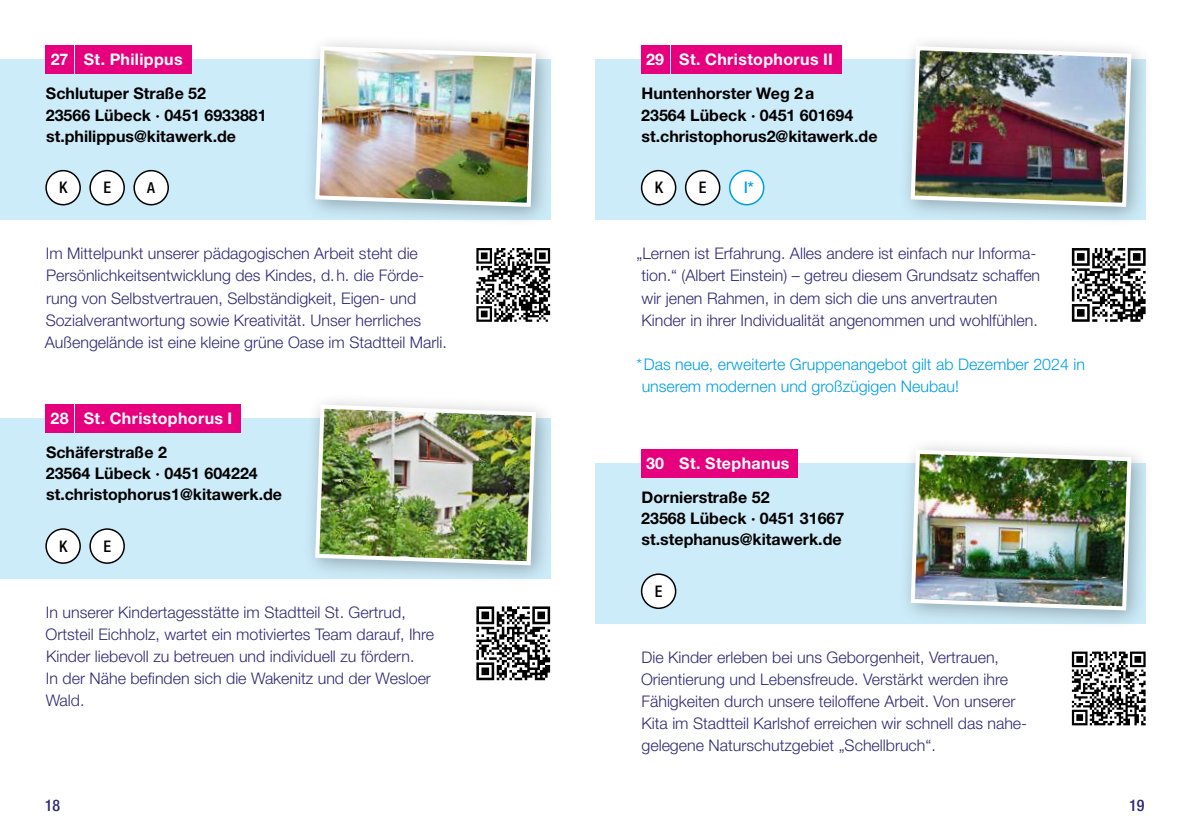
<style>
.page{position:relative;width:1191px;height:840px;background:#fff}
.page>*{position:absolute;margin:0;border:0;box-sizing:border-box;transform-origin:0 0}
.t1{font:300 16px/22px "Helvetica Neue LT Std";color:#312a74}
.t2{font:700 16px/21px "Helvetica Neue LT Std";color:#000}
.t3{font:300 16px/22px "Helvetica Neue LT Std";color:#009fe3}
.t4{font:700 16px "Helvetica Neue LT Std";letter-spacing:.025em;color:#fff}
.t5{font:500 condensed 16px "Helvetica Neue LT Std";color:#000}
.t6{font:500 condensed 16px "Helvetica Neue LT Std";color:#312a74}
.t7{font:500 condensed 16px "Helvetica Neue LT Std";color:#009fe3}
.t8{font:500 condensed 15px "Helvetica Neue LT Std";color:#000}
</style>
<div class="page">
<div style="left:0;top:60px;width:550px;height:159px;background:#cdecf9"></div>
<div style="left:0;top:418px;width:550px;height:159px;background:#cdecf9"></div>
<div style="left:302px;top:33px;width:254px;height:195px;background:#000;opacity:.3"></div>
<img style="left:313px;top:44px;width:225px;height:165px">
<div style="left:302px;top:391px;width:254px;height:195px;background:#000;opacity:.3"></div>
<img style="left:313px;top:402px;width:225px;height:165px">
<div style="left:75px;top:45px;width:116px;height:29px;background:#e6007d"></div>
<div style="left:75px;top:403px;width:166px;height:29px;background:#e6007d"></div>
<div style="left:45px;top:45px;width:29px;height:29px;background:#e6007d"></div>
<div style="left:45px;top:403px;width:29px;height:29px;background:#e6007d"></div>
<div style="left:90px;top:170px;width:34px;height:34px;background:#fff;border-radius:50%"></div>
<div style="left:89px;top:170px;width:36px;height:35px;border:2px solid #000;border-radius:50%"></div>
<div style="left:90px;top:528px;width:34px;height:34px;background:#fff;border-radius:50%"></div>
<div style="left:89px;top:528px;width:36px;height:35px;border:2px solid #000;border-radius:50%"></div>
<div style="left:595px;top:60px;width:550px;height:159px;background:#cdecf9"></div>
<div style="left:595px;top:463px;width:550px;height:160px;background:#cdecf9"></div>
<div style="left:897px;top:33px;width:255px;height:195px;background:#000;opacity:.3"></div>
<img style="left:908px;top:44px;width:225px;height:165px">
<div style="left:897px;top:436px;width:255px;height:195px;background:#000;opacity:.3"></div>
<img style="left:908px;top:447px;width:225px;height:165px">
<div style="left:670px;top:45px;width:171px;height:29px;background:#e6007d"></div>
<div style="left:670px;top:448px;width:128px;height:29px;background:#e6007d"></div>
<div style="left:641px;top:45px;width:28px;height:29px;background:#e6007d"></div>
<div style="left:641px;top:448px;width:28px;height:29px;background:#e6007d"></div>
<div style="left:685px;top:170px;width:34px;height:34px;background:#fff;border-radius:50%"></div>
<div style="left:685px;top:170px;width:35px;height:35px;border:2px solid #000;border-radius:50%"></div>
<div style="left:729px;top:170px;width:34px;height:34px;background:#fff;border-radius:50%"></div>
<div style="left:729px;top:170px;width:35px;height:35px;border:2px solid #009fe3;border-radius:50%"></div>
<div style="left:641px;top:574px;width:34px;height:34px;background:#fff;border-radius:50%"></div>
<div style="left:641px;top:573px;width:35px;height:35px;border:2px solid #000;border-radius:50%"></div>
<div style="left:641px;top:170px;width:34px;height:34px;background:#fff;border-radius:50%"></div>
<div style="left:641px;top:170px;width:35px;height:35px;border:2px solid #000;border-radius:50%"></div>
<div style="left:46px;top:170px;width:34px;height:34px;background:#fff;border-radius:50%"></div>
<div style="left:45px;top:170px;width:36px;height:35px;border:2px solid #000;border-radius:50%"></div>
<div style="left:46px;top:528px;width:34px;height:34px;background:#fff;border-radius:50%"></div>
<div style="left:45px;top:528px;width:36px;height:35px;border:2px solid #000;border-radius:50%"></div>
<svg style="left:476px;top:606px;width:74px;height:73px"></svg>
<svg style="left:476px;top:248px;width:74px;height:73px"></svg>
<svg style="left:1071px;top:248px;width:74px;height:73px"></svg>
<svg style="left:1071px;top:651px;width:74px;height:74px"></svg>
<div style="left:134px;top:170px;width:34px;height:34px;background:#fff;border-radius:50%"></div>
<div style="left:133px;top:170px;width:36px;height:35px;border:2px solid #000;border-radius:50%"></div>
<p class="t4" style="left:51px;top:50px;width:19px">27</p>
<p class="t4" style="left:84px;top:50px;width:100px">St. Philippus</p>
<p class="t4" style="left:646px;top:50px;width:20px">29</p>
<p class="t4" style="left:679px;top:50px;width:155px">St. Christophorus II</p>
<p class="t2" style="left:46px;top:83px;width:222px">Schlutuper Straße 52<br>23566 Lübeck · 0451 6933881 st.philippus@kitawerk.de</p>
<p class="t2" style="left:641px;top:83px;width:238px">Huntenhorster Weg 2a<br>23564 Lübeck · 0451 601694 st.christophorus2@kitawerk.de</p>
<p class="t5" style="left:59px;top:178px;width:10px">K</p>
<p class="t5" style="left:654px;top:178px;width:10px">K</p>
<p class="t5" style="left:103px;top:178px;width:9px">E</p>
<p class="t8" style="left:147px;top:178px;width:9px">A</p>
<p class="t5" style="left:699px;top:178px;width:9px">E</p>
<p class="t7" style="left:744px;top:178px;width:11px">I*</p>
<p class="t1" style="left:45px;top:242px;width:403px">Im Mittelpunkt unserer pädagogischen Arbeit steht die Persönlichkeitsentwicklung des Kindes, d.h. die Förde&shy;rung von Selbstvertrauen, Selbständigkeit, Eigen- und Sozialverantwortung sowie Kreativität. Unser herrliches Außengelände ist eine kleine grüne Oase im Stadtteil Marli.</p>
<p class="t4" style="left:51px;top:408px;width:20px">28</p>
<p class="t4" style="left:84px;top:408px;width:150px">St. Christophorus I</p>
<p class="t2" style="left:46px;top:441px;width:238px">Schäferstraße 2<br>23564 Lübeck · 0451 604224 st.christophorus1@kitawerk.de</p>
<p class="t5" style="left:59px;top:536px;width:10px">K</p>
<p class="t5" style="left:103px;top:536px;width:9px">E</p>
<p class="t1" style="left:46px;top:600px;width:390px">In unserer Kindertagesstätte im Stadtteil St. Gertrud, Ortsteil Eichholz, wartet ein motiviertes Team darauf, Ihre Kinder liebevoll zu betreuen und individuell zu fördern.<br>In der Nähe befinden sich die Wakenitz und der Wesloer Wald.</p>
<p class="t1" style="left:641px;top:242px;width:400px;text-indent:-5px">„Lernen ist Erfahrung. Alles andere ist einfach nur Informa&shy;tion.“ (Albert Einstein) – getreu diesem Grundsatz schaffen wir jenen Rahmen, in dem sich die uns anvertrauten Kinder in ihrer Individualität angenommen und wohlfühlen.</p>
<p class="t3" style="left:641px;top:352px;width:445px;text-indent:-5px">*Das neue, erweiterte Gruppenangebot gilt ab Dezember 2024 in unserem modernen und großzügigen Neubau!</p>
<p class="t4" style="left:646px;top:453px;width:20px">30</p>
<p class="t4" style="left:679px;top:453px;width:112px">St. Stephanus</p>
<p class="t2" style="left:641px;top:486px;width:205px">Dornierstraße 52<br>23568 Lübeck · 0451 31667 st.stephanus@kitawerk.de</p>
<p class="t5" style="left:655px;top:581px;width:9px">E</p>
<p class="t1" style="left:641px;top:645px;width:387px">Die Kinder erleben bei uns Geborgenheit, Vertrauen, Orientierung und Lebensfreude. Verstärkt werden ihre Fähigkeiten durch unsere teiloffene Arbeit. Von unserer Kita im Stadtteil Karlshof erreichen wir schnell das nahe&shy;gelegene Naturschutzgebiet „Schellbruch“.</p>
<p class="t6" style="left:45px;top:795px;width:17px">18</p>
<p class="t6" style="left:1129px;top:795px;width:17px">19</p>
</div>
